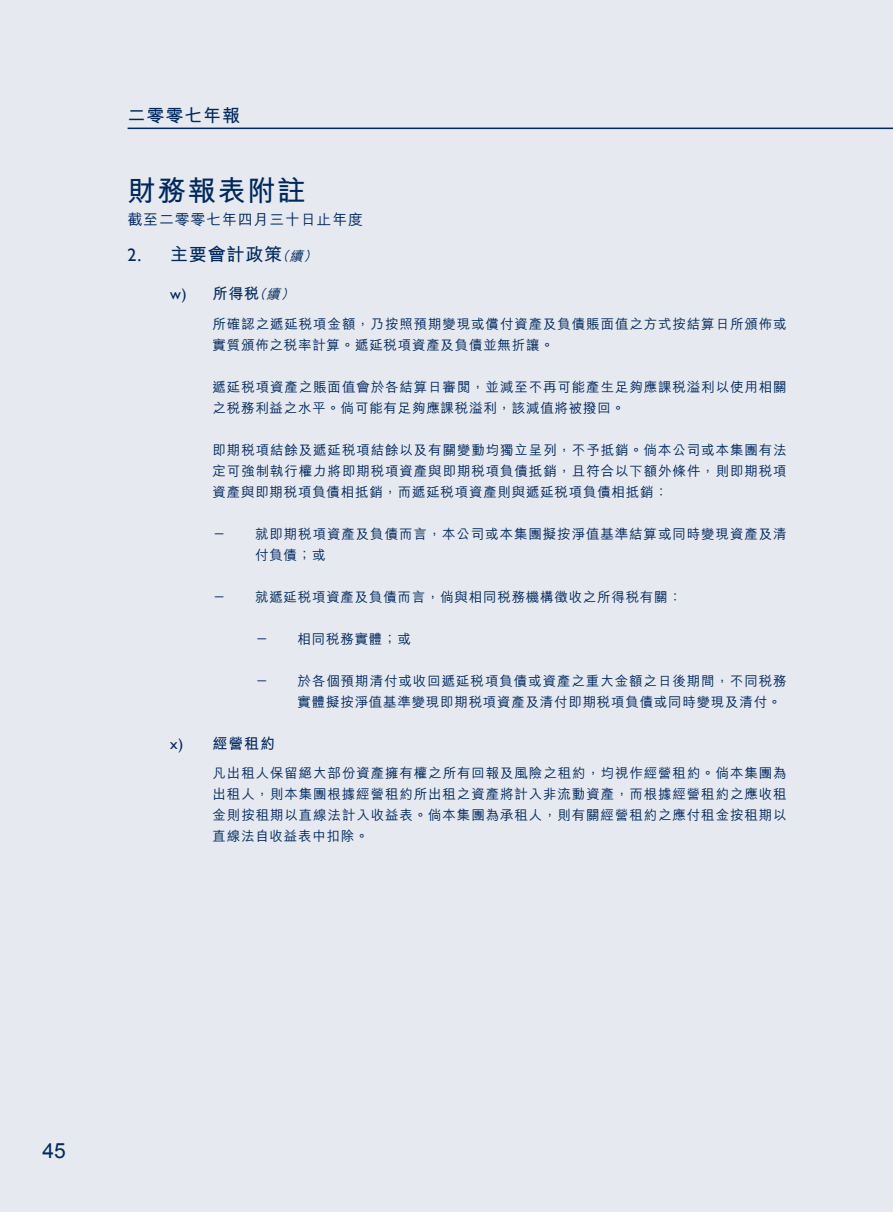
<style>
.page{position:relative;width:893px;height:1212px;background:#e6e9ef}
.page>*{position:absolute;margin:0;border:0;box-sizing:border-box;transform-origin:0 0}
.t1{font:700 28.5px "M Hei HK";letter-spacing:.05em;color:#00285e}
.t2{font:21px "Arial";color:#00285e}
.t3{font:700 18px "M Hei HK";letter-spacing:.05em;color:#00285e}
.t4{font:500 15px "M Hei HK";letter-spacing:.05em;color:#00285e}
.t5{font:700 15px "M Hei HK";letter-spacing:.055em;color:#00285e}
.t6{font:500 13.5px/21px "M Hei HK";letter-spacing:.065em;color:#00285e}
.s1{font-family:"Gill Sans";font-weight:400}
.s2{font-weight:500;font-style:italic;font-size:13.5px}
</style>
<div class="page">
<hr style="left:128px;top:128px;width:765px;height:1px;background:#00285e">
<p class="t3" style="left:128px;top:103px;width:114px">二零零七年報</p>
<p class="t1" style="left:128px;top:170px;width:180px">財務報表附註</p>
<p class="t4" style="left:128px;top:209px;width:237px">截至二零零七年四月三十日止年度</p>
<p class="t3" style="left:128px;top:241px;width:195px"><span class="s1">2.</span> 主要會計政策<span class="s2">（續）</span></p>
<p class="t5" style="left:170px;top:283px;width:130px"><span class="s1">w)</span> 所得稅<span class="s2">（續）</span></p>
<p class="t6" style="left:213px;top:312px;width:576px">所確認之遞延稅項金額，乃按照預期變現或償付資產及負債賬面值之方式按結算日所頒佈或實質頒佈之稅率計算。遞延稅項資產及負債並無折讓。</p>
<p class="t6" style="left:213px;top:375px;width:576px">遞延稅項資產之賬面值會於各結算日審閱，並減至不再可能產生足夠應課稅溢利以使用相關之稅務利益之水平。倘可能有足夠應課稅溢利，該減值將被撥回。</p>
<p class="t6" style="left:213px;top:438px;width:576px;text-align:justify">即期稅項結餘及遞延稅項結餘以及有關變動均獨立呈列，不予抵銷。倘本公司或本集團有法定可強制執行權力將即期稅項資產與即期稅項負債抵銷，且符合以下額外條件，則即期稅項資產與即期稅項負債相抵銷，而遞延稅項資產則與遞延稅項負債相抵銷：</p>
<p class="t6" style="left:213px;top:522px;width:15px">－</p>
<p class="t6" style="left:255px;top:522px;width:533px">就即期稅項資產及負債而言，本公司或本集團擬按淨值基準結算或同時變現資產及清付負債；或</p>
<p class="t6" style="left:213px;top:585px;width:15px">－</p>
<p class="t6" style="left:255px;top:585px;width:428px">就遞延稅項資產及負債而言，倘與相同稅務機構徵收之所得稅有關：</p>
<p class="t6" style="left:255px;top:627px;width:15px">－</p>
<p class="t6" style="left:298px;top:627px;width:115px">相同稅務實體；或</p>
<p class="t6" style="left:255px;top:669px;width:15px">－</p>
<p class="t6" style="left:298px;top:669px;width:490px">於各個預期清付或收回遞延稅項負債或資產之重大金額之日後期間，不同稅務實體擬按淨值基準變現即期稅項資產及清付即期稅項負債或同時變現及清付。</p>
<p class="t5" style="left:170px;top:732px;width:107px"><span class="s1">x)</span> 經營租約</p>
<p class="t6" style="left:213px;top:762px;width:576px;text-align:justify">凡出租人保留絕大部份資產擁有權之所有回報及風險之租約，均視作經營租約。倘本集團為出租人，則本集團根據經營租約所出租之資產將計入非流動資產，而根據經營租約之應收租金則按租期以直線法計入收益表。倘本集團為承租人，則有關經營租約之應付租金按租期以直線法自收益表中扣除。</p>
<p class="t2" style="left:43px;top:1136px;width:25px">45</p>
</div>
